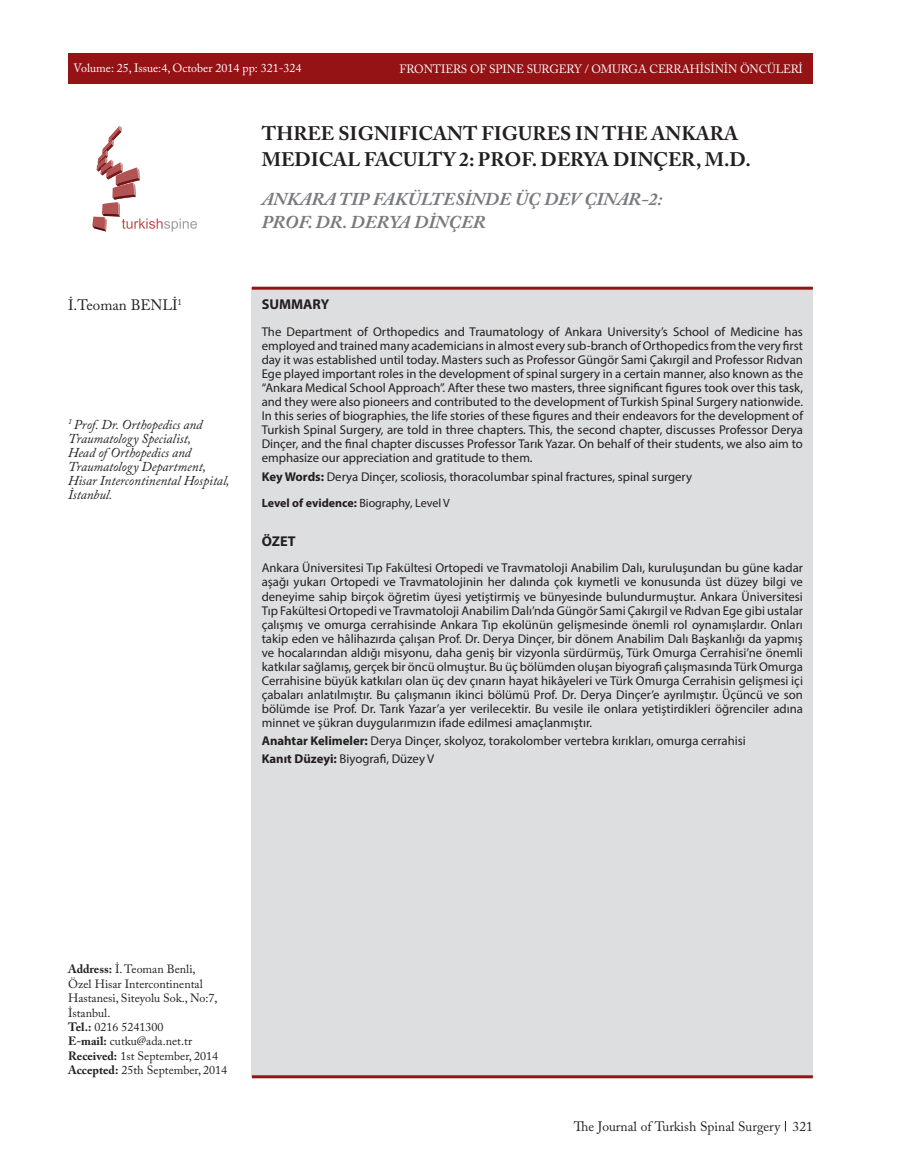
<style>
.page{position:relative;width:898px;height:1174px;background:#fff}
.page>*{position:absolute;margin:0;border:0;box-sizing:border-box;transform-origin:0 0}
.İNG_başlık{font:700 19.5px/25.5px "Adobe Caslon Pro";color:#231f20}
.TR_başlık{font:italic 700 18px/22.5px "Adobe Caslon Pro";color:#787a7d}
.yazarlar{font:15px "Adobe Caslon Pro";color:#231f20}
.özet_başlık_başlık{font:700 14.25px "Myriad Pro";color:#231f20}
.kurum{font:italic 13.5px/14.1px "Adobe Caslon Pro";color:#231f20}
.METİN{font:13.5px "Adobe Caslon Pro";color:#231f20}
.Özet_metin{font:12.75px/14px "Myriad Pro";color:#231f20;text-align:justify}
.Adres{font:12px/14.4px "Adobe Caslon Pro";color:#231f20}
.t1{font:12px "Adobe Caslon Pro";letter-spacing:-.01em;color:#fff}
.Özet_metin-2{font:700 12px "Myriad Pro";color:#231f20}
.s1{font-weight:700}
.s2{font-weight:400}
</style>
<div class="page">
<div style="left:252px;top:287px;width:560px;height:788px;background:#dddedf"></div>
<div style="left:68px;top:54px;width:744px;height:30px;background:#951215"></div>
<hr style="left:252px;top:287px;width:560px;height:3px;background:#951215">
<hr style="left:252px;top:1075px;width:560px;height:3px;background:#951215">
<svg style="left:92px;top:126px;width:105px;height:105px"></svg>
<p class="t1" style="left:74px;top:61px;width:229px">Volume: 25, Issue:4, October 2014 pp: 321-324</p>
<p class="t1" style="left:399px;top:62px;width:404px">FRONTIERS OF SPINE SURGERY / OMURGA CERRAHİSİNİN ÖNCÜLERİ</p>
<p class="yazarlar" style="left:68px;top:295px;width:115px">İ.Teoman BENLİ<sup>1</sup></p>
<p class="kurum" style="left:68px;top:417px;width:163px"><sup>1</sup> Prof. Dr. Orthopedics and<br>Traumatology Specialist,<br>Head of Orthopedics and<br>Traumatology Department,<br>Hisar Intercontinental Hospital,<br>İstanbul.</p>
<p class="İNG_başlık" style="left:261px;top:121px;width:490px">THREE SIGNIFICANT FIGURES IN THE ANKARA<br>MEDICAL FACULTY 2: PROF. DERYA DINÇER, M.D.</p>
<p class="TR_başlık" style="left:261px;top:188px;width:402px">ANKARA TIP FAKÜLTESİNDE ÜÇ DEV ÇINAR-2:<br>PROF. DR. DERYA DİNÇER</p>
<p class="özet_başlık_başlık" style="left:261px;top:295px;width:69px">SUMMARY</p>
<p class="Özet_metin" style="left:261px;top:324px;width:542px">The Department of Orthopedics and Traumatology of Ankara University’s School of Medicine has employed and trained many academicians in almost every sub-branch of Orthopedics from the very first day it was established until today. Masters such as Professor Güngör Sami Çakırgil and Professor Rıdvan Ege played important roles in the development of spinal surgery in a certain manner, also known as the “Ankara Medical School Approach”. After these two masters, three significant figures took over this task, and they were also pioneers and contributed to the development of Turkish Spinal Surgery nationwide.<br>In this series of biographies, the life stories of these figures and their endeavors for the development of Turkish Spinal Surgery, are told in three chapters. This, the second chapter, discusses Professor Derya Dinçer, and the final chapter discusses Professor Tarık Yazar. On behalf of their students, we also aim to emphasize our appreciation and gratitude to them.</p>
<p class="Özet_metin" style="left:261px;top:469px;width:432px"><span class="s1">Key Words:</span> Derya Dinçer, scoliosis, thoracolumbar spinal fractures, spinal surgery</p>
<p class="Özet_metin-2" style="left:261px;top:495px;width:190px">Level of evidence: <span class="s2">Biography, Level V</span></p>
<p class="özet_başlık_başlık" style="left:261px;top:531px;width:35px">ÖZET</p>
<p class="Özet_metin" style="left:261px;top:561px;width:542px">Ankara Üniversitesi Tıp Fakültesi Ortopedi ve Travmatoloji Anabilim Dalı, kuruluşundan bu güne kadar aşağı yukarı Ortopedi ve Travmatolojinin her dalında çok kıymetli ve konusunda üst düzey bilgi ve deneyime sahip birçok öğretim üyesi yetiştirmiş ve bünyesinde bulundurmuştur. Ankara Üniversitesi Tıp Fakültesi Ortopedi ve Travmatoloji Anabilim Dalı’nda Güngör Sami Çakırgil ve Rıdvan Ege gibi ustalar çalışmış ve omurga cerrahisinde Ankara Tıp ekolünün gelişmesinde önemli rol oynamışlardır. Onları takip eden ve hâlihazırda çalışan Prof. Dr. Derya Dinçer, bir dönem Anabilim Dalı Başkanlığı da yapmış ve hocalarından aldığı misyonu, daha geniş bir vizyonla sürdürmüş, Türk Omurga Cerrahisi’ne önemli katkılar sağlamış, gerçek bir öncü olmuştur. Bu üç bölümden oluşan biyografi çalışmasında Türk Omurga Cerrahisine büyük katkıları olan üç dev çınarın hayat hikâyeleri ve Türk Omurga Cerrahisin gelişmesi içi çabaları anlatılmıştır. Bu çalışmanın ikinci bölümü Prof. Dr. Derya Dinçer’e ayrılmıştır. Üçüncü ve son bölümde ise Prof. Dr. Tarık Yazar’a yer verilecektir. Bu vesile ile onlara yetiştirdikleri öğrenciler adına minnet ve şükran duygularımızın ifade edilmesi amaçlanmıştır.</p>
<p class="Özet_metin" style="left:261px;top:733px;width:485px"><span class="s1">Anahtar Kelimeler:</span> Derya Dinçer, skolyoz, torakolomber vertebra kırıkları, omurga cerrahisi</p>
<p class="Özet_metin" style="left:261px;top:752px;width:174px"><span class="s1">Kanıt Düzeyi:</span> Biyografi, Düzey V</p>
<p class="Adres" style="left:68px;top:962px;width:151px"><span class="s1">Address:</span> İ. Teoman Benli,<br>Özel Hisar Intercontinental<br>Hastanesi, Siteyolu Sok., No:7,<br>İstanbul.</p>
<p class="Adres" style="left:68px;top:1019px;width:97px"><span class="s1">Tel.:</span> 0216 5241300</p>
<p class="Adres" style="left:68px;top:1034px;width:125px"><span class="s1">E-mail:</span> cutku@ada.net.tr</p>
<p class="Adres" style="left:68px;top:1048px;width:151px"><span class="s1">Received:</span> 1st September, 2014</p>
<p class="Adres" style="left:68px;top:1062px;width:161px"><span class="s1">Accepted:</span> 25th September, 2014</p>
<p class="METİN" style="left:573px;top:1118px;width:240px">The Journal of Turkish Spinal Surgery 321</p>
</div>
